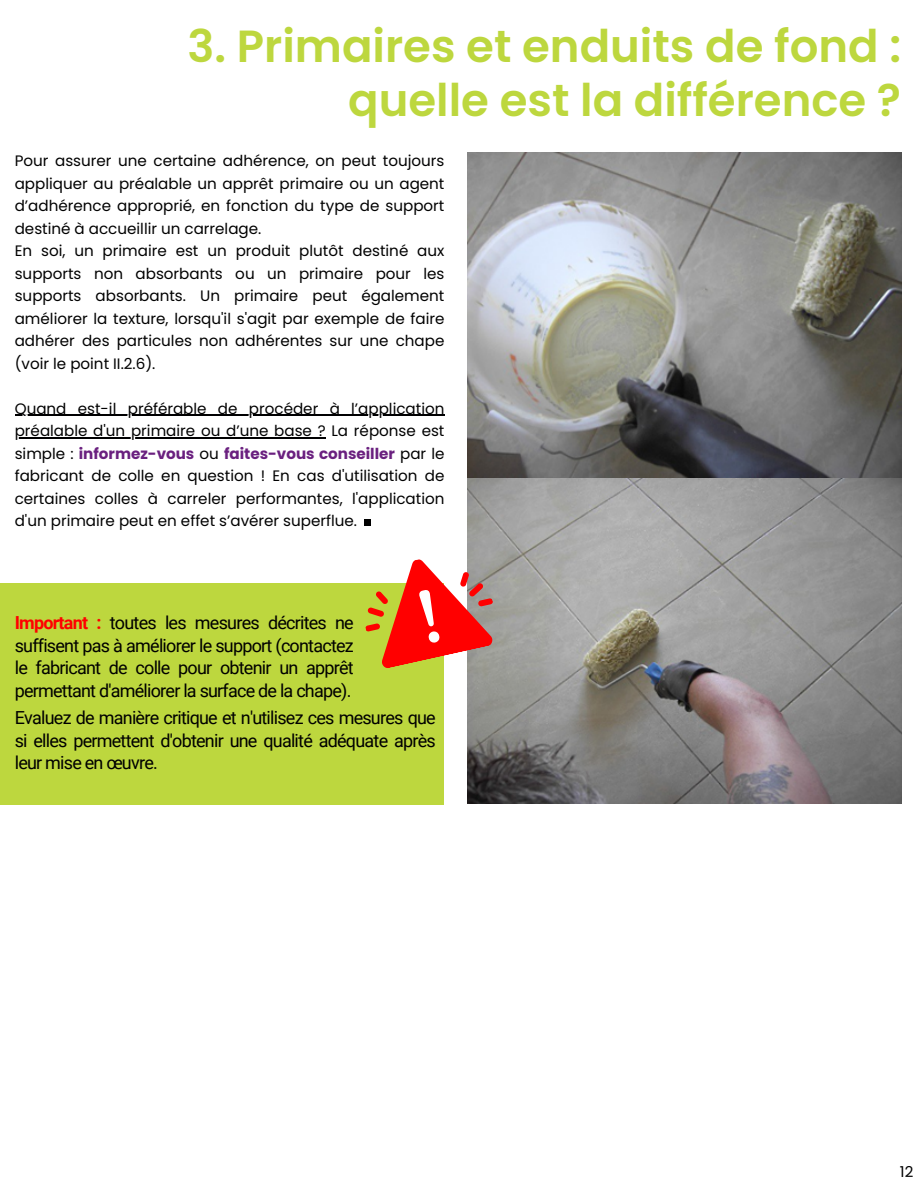
<style>
.page{position:relative;width:918px;height:1188px;background:#fff}
.page>*{position:absolute;margin:0;border:0;box-sizing:border-box;transform-origin:0 0}
.t1{font:600 45px/54px "Poppins";color:#bdd73e;text-align:right}
.t2{font:18px/22.5px "Roboto";letter-spacing:-.04em;color:#000;text-align:justify}
.t3{font:15.15px/22.5px "Poppins";color:#000001}
.t4{font:15px "Poppins";color:#000}
.s1{font-weight:700;color:#6a207f}
.s2{font-weight:700;color:#f00}
</style>
<div class="page">
<img style="left:467px;top:153px;width:434px;height:651px">
<hr style="left:15px;top:415px;width:429px;height:1px;background:#000001">
<hr style="left:15px;top:437px;width:311px;height:1px;background:#000001">
<div style="left:0;top:583px;width:444px;height:221px;background:#bdd73e"></div>
<svg style="left:365px;top:547px;width:129px;height:122px"></svg>
<svg style="left:364px;top:520px;width:6px;height:6px"></svg>
<h1 class="t1" style="left:187px;top:20px;width:715px">3. Primaires et enduits de fond : quelle est la différence ?</h1>
<p class="t3" style="left:15px;top:150px;width:431px">Pour assurer une certaine adhérence, on peut toujours appliquer au préalable un apprêt primaire ou un agent d’adhérence approprié, en fonction du type de support destiné à accueillir un carrelage.<br>En soi, un primaire est un produit plutôt destiné aux supports non absorbants ou un primaire pour les supports absorbants. Un primaire peut également améliorer la texture, lorsqu'il s'agit par exemple de faire adhérer des particules non adhérentes sur une chape (voir le point II.2.6).</p>
<p class="t3" style="left:15px;top:397px;width:431px;text-align:justify">Quand est-il préférable de procéder à l’application préalable d'un primaire ou d’une base ? La réponse est simple : <span class="s1">informez-vous</span> ou <span class="s1">faites-vous conseiller</span> par le fabricant de colle en question ! En cas d'utilisation de certaines colles à carreler performantes, l'application d'un primaire peut en effet s’avérer superflue.</p>
<p class="t2" style="left:15px;top:612px;width:341px"><span class="s2">Important :</span> toutes les mesures décrites ne suffisent pas à améliorer le support (contactez le fabricant de colle pour obtenir un apprêt permettant d'améliorer la surface de la chape).</p>
<p class="t2" style="left:15px;top:707px;width:423px">Evaluez de manière critique et n'utilisez ces mesures que si elles permettent d'obtenir une qualité adéquate après leur mise en œuvre.</p>
<p class="t4" style="left:900px;top:1161px;width:15px">12</p>
</div>
